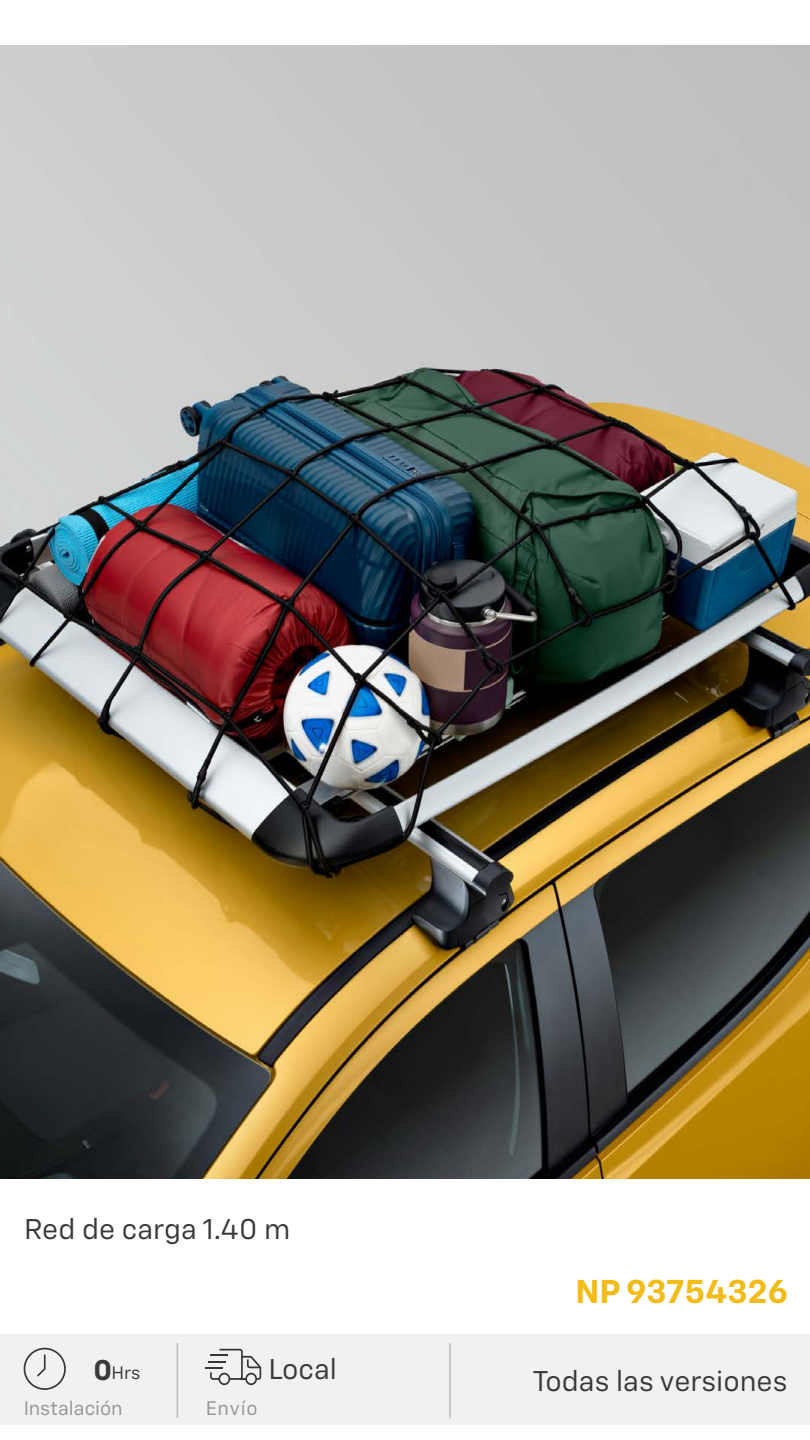
<style>
.page{position:relative;width:810px;height:1440px;background:#fff}
.page>*{position:absolute;margin:0;border:0;box-sizing:border-box;transform-origin:0 0}
.t1{font:700 33px "Chevy Sans";color:#f1bc1a}
.t2{font:28.5px "Chevy Sans";color:#39383a}
.t3{font:19.5px "Chevy Sans";color:#39383a}
.t4{font:18px "Chevy Sans";color:#39383a}
.s1{font-weight:700;font-size:28.5px}
</style>
<div class="page">
<div style="left:0;top:1335px;width:810px;height:90px;background:#f1f1f1"></div>
<svg style="left:24px;top:1348px;width:42px;height:42px"></svg>
<hr style="left:449px;top:1343px;width:2px;height:75px;background:#39383a">
<svg style="left:206px;top:1349px;width:55px;height:36px"></svg>
<hr style="left:177px;top:1343px;width:1px;height:75px;background:#39383a">
<img style="left:0;top:45px;width:810px;height:1134px">
<p class="t2" style="left:24px;top:1211px;width:268px">Red de carga 1.40 m</p>
<p class="t4" style="left:94px;top:1362px;width:48px"><span class="s1">0</span>Hrs</p>
<p class="t3" style="left:23px;top:1396px;width:101px">Instalación</p>
<p class="t3" style="left:206px;top:1396px;width:54px">Envío</p>
<p class="t2" style="left:268px;top:1352px;width:70px">Local</p>
<p class="t1" style="left:575px;top:1270px;width:214px">NP 93754326</p>
<p class="t2" style="left:533px;top:1363px;width:256px">Todas las versiones</p>
</div>
